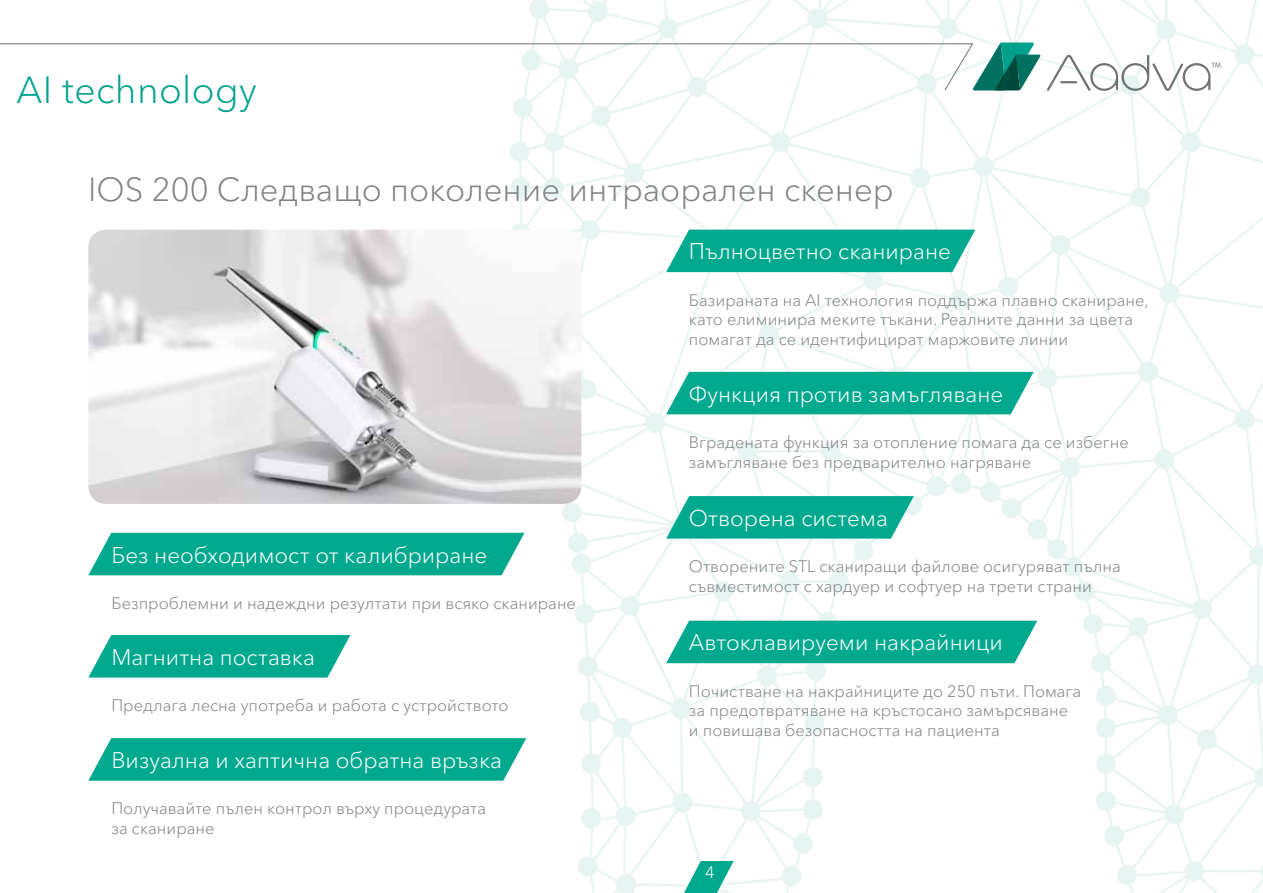
<style>
.page{position:relative;width:1263px;height:893px;background:#fff}
.page>*{position:absolute;margin:0;border:0;box-sizing:border-box;transform-origin:0 0}
.t1{font:300 37.5px "Avenir Next Cyr";letter-spacing:.01em;color:#00a18e}
.t2{font:300 33px "Avenir Next Cyr";color:#808285}
.t3{font:300 22.5px "Avenir Next Cyr";color:#fff}
.t4{font:300 16.5px/19.5px "Avenir Next Cyr";color:#808285}
.t5{font:300 16.5px "Avenir Next Cyr";color:#fff}
</style>
<div class="page">
<svg style="left:0;top:43px;width:510px;height:2px"></svg>
<img style="left:510px;top:0;width:753px;height:893px">
<img style="left:88px;top:230px;width:493px;height:274px">
<svg style="left:684px;top:861px;width:50px;height:32px"></svg>
<div style="left:666px;top:621px;width:371px;height:42px;background:#00a88e"></div>
<svg style="left:666px;top:496px;width:248px;height:43px;background:#19b099"></svg>
<div style="left:666px;top:372px;width:367px;height:42px;background:#00a88e"></div>
<svg style="left:666px;top:230px;width:309px;height:42px;background:#12ae96"></svg>
<svg style="left:88px;top:635px;width:262px;height:42px;background:#16af97"></svg>
<svg style="left:88px;top:738px;width:438px;height:43px;background:#10ad95"></svg>
<div style="left:88px;top:533px;width:436px;height:42px;background:#00a88e"></div>
<h1 class="t1" style="left:16px;top:68px;width:242px">AI technology</h1>
<h2 class="t2" style="left:88px;top:170px;width:807px">IOS 200 Следващо поколение интраорален скенер</h2>
<h3 class="t3" style="left:689px;top:238px;width:263px">Пълноцветно сканиране</h3>
<p class="t4" style="left:689px;top:290px;width:461px">Базираната на AI технология поддържа плавно сканиране, като елиминира меките тъкани. Реалните данни за цвета помагат да се идентифицират маржовите линии</p>
<h3 class="t3" style="left:689px;top:380px;width:316px">Функция против замъгляване</h3>
<p class="t4" style="left:689px;top:433px;width:441px">Вградената функция за отопление помага да се избегне замъгляване без предварително нагряване</p>
<h3 class="t3" style="left:111px;top:541px;width:377px">Без необходимост от калибриране</h3>
<p class="t4" style="left:111px;top:594px;width:466px">Безпроблемни и надеждни резултати при всяко сканиране</p>
<h3 class="t3" style="left:111px;top:643px;width:205px">Магнитна поставка</h3>
<p class="t4" style="left:111px;top:696px;width:399px">Предлага лесна употреба и работа с устройството</p>
<h3 class="t3" style="left:111px;top:747px;width:392px">Визуална и хаптична обратна връзка</h3>
<p class="t4" style="left:111px;top:799px;width:376px">Получавайте пълен контрол върху процедурата за сканиране</p>
<h3 class="t3" style="left:689px;top:505px;width:200px">Отворена система</h3>
<p class="t4" style="left:689px;top:557px;width:433px">Отворените STL сканиращи файлове осигуряват пълна съвместимост с хардуер и софтуер на трети страни</p>
<h3 class="t3" style="left:689px;top:629px;width:316px">Автоклавируеми накрайници</h3>
<p class="t4" style="left:689px;top:681px;width:394px">Почистване на накрайниците до 250 пъти. Помага за предотвратяване на кръстосано замърсяване и повишава безопасността на пациента</p>
<p class="t5" style="left:705px;top:862px;width:11px">4</p>
</div>
